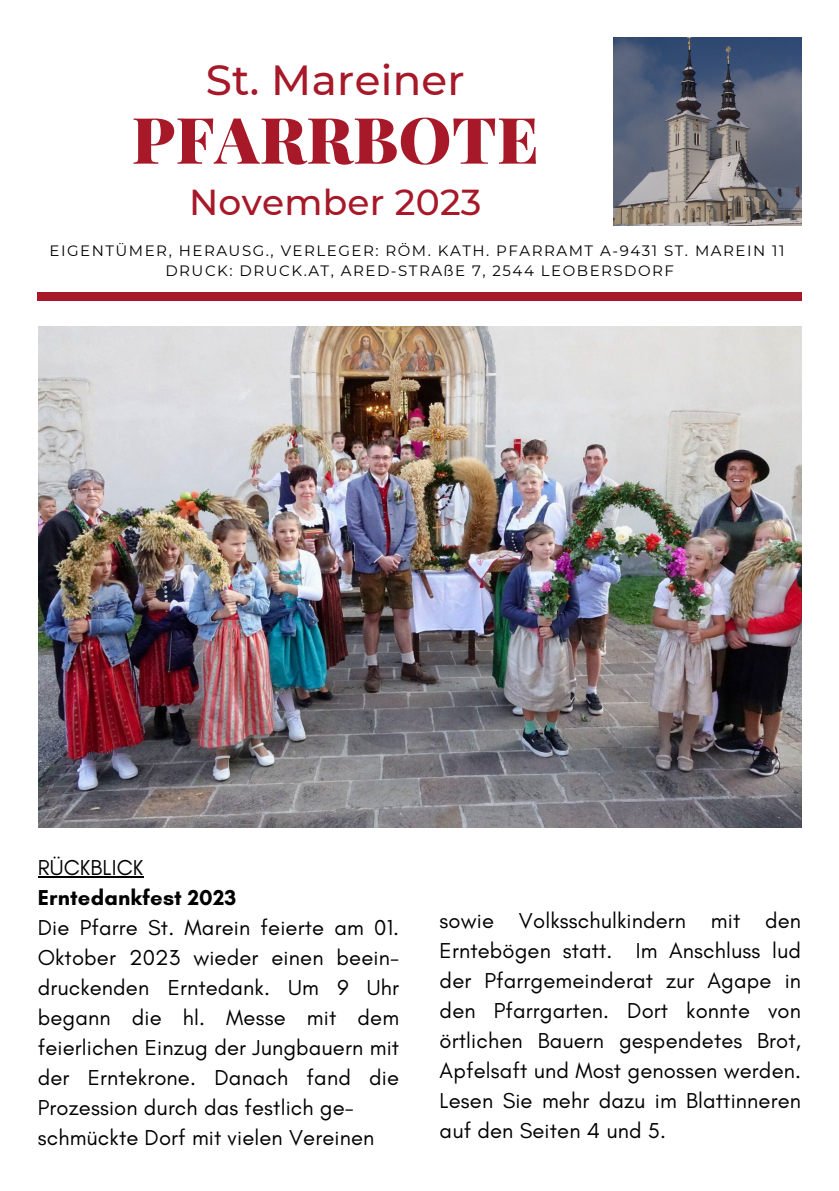
<style>
.page{position:relative;width:839px;height:1191px;background:#fff}
.page>*{position:absolute;margin:0;border:0;box-sizing:border-box;transform-origin:0 0}
.t1{font:900 64px "Playfair Display";letter-spacing:.005em;color:#a71828}
.t2{font:500 42px "Montserrat";letter-spacing:.005em;color:#a71828}
.t3{font:500 36px "Montserrat";letter-spacing:.005em;color:#a71828}
.t4{font:22px/30px "Glacial Indifference";letter-spacing:.005em;color:#000;text-align:justify}
.t5{font:700 22px "Glacial Indifference";letter-spacing:.005em;color:#000}
.t6{font:15px "Montserrat";letter-spacing:.1em;color:#000}
</style>
<div class="page">
<div style="left:38px;top:293px;width:763px;height:7px;background:#a71828"></div>
<img style="left:613px;top:38px;width:188px;height:188px">
<img style="left:39px;top:327px;width:762px;height:500px">
<hr style="left:38px;top:876px;width:105px;height:2px;background:#000">
<p class="t2" style="left:206px;top:54px;width:260px">St. Mareiner</p>
<p class="t1" style="left:132px;top:95px;width:408px">PFARRBOTE</p>
<p class="t3" style="left:189px;top:180px;width:294px">November 2023</p>
<p class="t6" style="left:49px;top:241px;width:736px">EIGENTÜMER, HERAUSG., VERLEGER: RÖM. KATH. PFARRAMT A-9431 ST. MAREIN 11</p>
<p class="t6" style="left:165px;top:261px;width:510px">DRUCK: DRUCK.AT, ARED-STRAßE 7, 2544 LEOBERSDORF</p>
<p class="t4" style="left:38px;top:852px;width:107px">RÜCKBLICK</p>
<p class="t5" style="left:38px;top:884px;width:200px">Erntedankfest 2023</p>
<p class="t4" style="left:38px;top:912px;width:363px">Die Pfarre St. Marein feierte am 01.<br>Oktober 2023 wieder einen beein&shy;druckenden Erntedank. Um 9 Uhr begann die hl. Messe mit dem feierlichen Einzug der Jungbauern mit der Erntekrone. Danach fand die Prozession durch das festlich ge-</p>
<p class="t4" style="left:38px;top:1122px;width:338px">schmückte Dorf mit vielen Vereinen</p>
<p class="t4" style="left:439px;top:905px;width:363px">sowie Volksschulkindern mit den Erntebögen statt. Im Anschluss lud der Pfarrgemeinderat zur Agape in den Pfarrgarten. Dort konnte von örtlichen Bauern gespendetes Brot, Apfelsaft und Most genossen werden.<br>Lesen Sie mehr dazu im Blattinneren auf den Seiten 4 und 5.</p>
</div>
